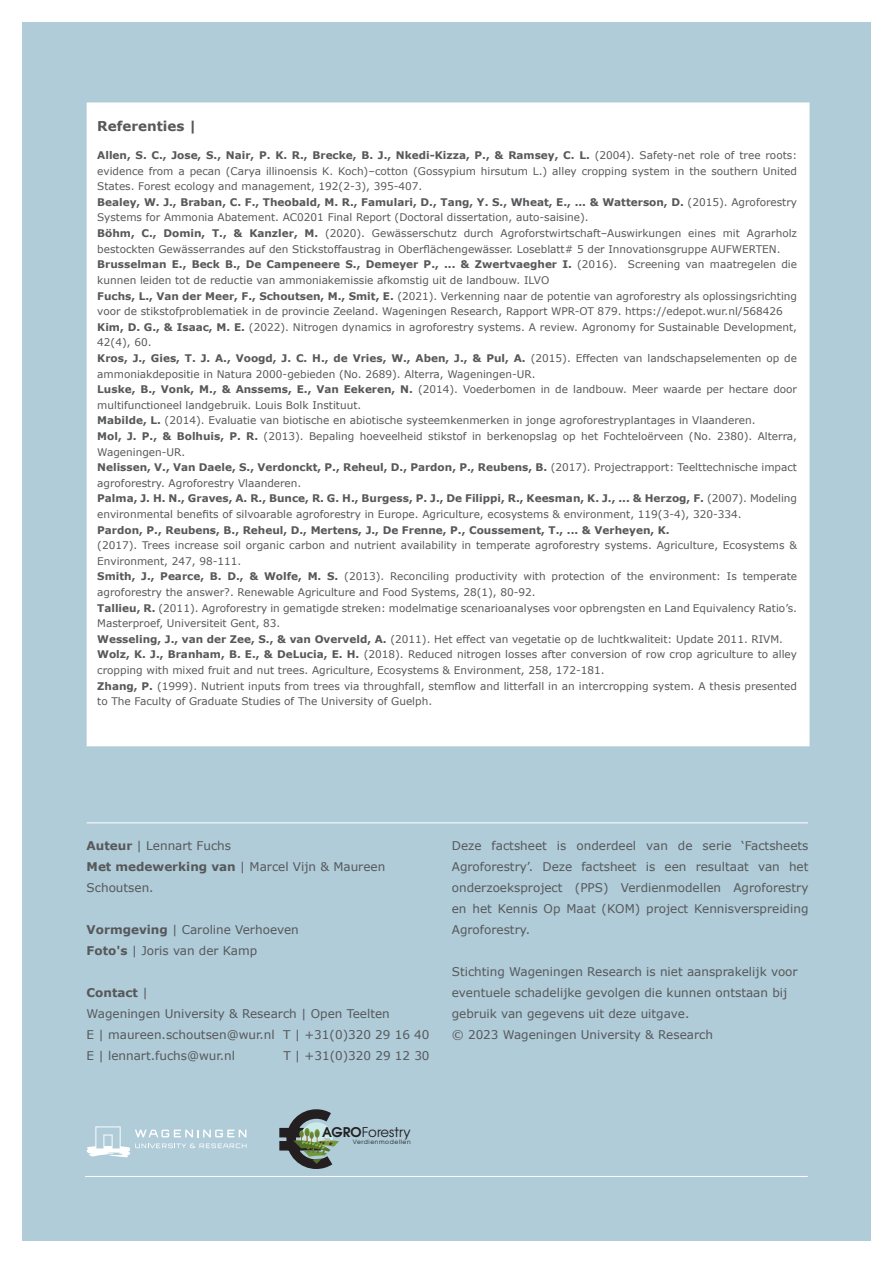
<style>
.page{position:relative;width:893px;height:1263px;background:#fff}
.page>*{position:absolute;margin:0;border:0;box-sizing:border-box;transform-origin:0 0}
.t1{font:700 13.5px "Verdana";color:#57585a}
.t2{font:13.35px "Te X Gyre Adventor";color:#231f20}
.t3{font:12px/21px "Verdana";color:#57585a}
.t4{font:10.5px/15.6px "Verdana";color:#57585a}
.t5{font:700 10.5px "Verdana";color:#57585a}
.t6{font:6px "Te X Gyre Adventor";letter-spacing:.1em;color:#231f20}
.s1{font-weight:700}
</style>
<div class="page">
<div style="left:22px;top:22px;width:849px;height:1219px;background:#afccd8"></div>
<div style="left:87px;top:102px;width:722px;height:644px;background:#fff"></div>
<svg style="left:86px;top:1126px;width:160px;height:31px"></svg>
<hr style="left:87px;top:822px;width:721px;height:1px;background:#fff">
<hr style="left:85px;top:1176px;width:723px;height:1px;background:#fff">
<svg style="left:279px;top:1109px;width:60px;height:60px"></svg>
<p class="t1" style="left:97px;top:117px;width:101px">Referenties |</p>
<p class="t4" style="left:97px;top:148px;width:701px"><span class="s1">Allen, S. C., Jose, S., Nair, P. K. R., Brecke, B. J., Nkedi-Kizza, P., &amp; Ramsey, C. L.</span> (2004). Safety-net role of tree roots: evidence from a pecan (Carya illinoensis K. Koch)–cotton (Gossypium hirsutum L.) alley cropping system in the southern United States. Forest ecology and management, 192(2-3), 395-407.<br><span class="s1">Bealey, W. J., Braban, C. F., Theobald, M. R., Famulari, D., Tang, Y. S., Wheat, E., ... &amp; Watterson, D.</span> (2015). Agroforestry Systems for Ammonia Abatement. AC0201 Final Report (Doctoral dissertation, auto-saisine).<br><span class="s1">Böhm, C., Domin, T., &amp; Kanzler, M.</span> (2020). Gewässerschutz durch Agroforstwirtschaft–Auswirkungen eines mit Agrarholz bestockten Gewässerrandes auf den Stickstoffaustrag in Oberflächengewässer. Loseblatt# 5 der Innovationsgruppe AUFWERTEN.<br><span class="s1">Brusselman E., Beck B., De Campeneere S., Demeyer P., ... &amp; Zwertvaegher I.</span> (2016). Screening van maatregelen die kunnen leiden tot de reductie van ammoniakemissie afkomstig uit de landbouw. ILVO<br><span class="s1">Fuchs, L., Van der Meer, F., Schoutsen, M., Smit, E.</span> (2021). Verkenning naar de potentie van agroforestry als oplossingsrichting voor de stikstofproblematiek in de provincie Zeeland. Wageningen Research, Rapport WPR-OT 879. https://edepot.wur.nl/568426<br><span class="s1">Kim, D. G., &amp; Isaac, M. E.</span> (2022). Nitrogen dynamics in agroforestry systems. A review. Agronomy for Sustainable Development, 42(4), 60.<br><span class="s1">Kros, J., Gies, T. J. A., Voogd, J. C. H., de Vries, W., Aben, J., &amp; Pul, A.</span> (2015). Effecten van landschapselementen op de ammoniakdepositie in Natura 2000-gebieden (No. 2689). Alterra, Wageningen-UR.<br><span class="s1">Luske, B., Vonk, M., &amp; Anssems, E., Van Eekeren, N.</span> (2014). Voederbomen in de landbouw. Meer waarde per hectare door multifunctioneel landgebruik. Louis Bolk Instituut.<br><span class="s1">Mabilde, L.</span> (2014). Evaluatie van biotische en abiotische systeemkenmerken in jonge agroforestryplantages in Vlaanderen.<br><span class="s1">Mol, J. P., &amp; Bolhuis, P. R.</span> (2013). Bepaling hoeveelheid stikstof in berkenopslag op het Fochteloërveen (No. 2380). Alterra, Wageningen-UR.<br><span class="s1">Nelissen, V., Van Daele, S., Verdonckt, P., Reheul, D., Pardon, P., Reubens, B.</span> (2017). Projectrapport: Teelttechnische impact agroforestry. Agroforestry Vlaanderen.<br><span class="s1">Palma, J. H. N., Graves, A. R., Bunce, R. G. H., Burgess, P. J., De Filippi, R., Keesman, K. J., ... &amp; Herzog, F.</span> (2007). Modeling environmental benefits of silvoarable agroforestry in Europe. Agriculture, ecosystems &amp; environment, 119(3-4), 320-334.</p>
<p class="t5" style="left:97px;top:523px;width:574px">Pardon, P., Reubens, B., Reheul, D., Mertens, J., De Frenne, P., Coussement, T., ... &amp; Verheyen, K.</p>
<p class="t4" style="left:97px;top:538px;width:701px">(2017). Trees increase soil organic carbon and nutrient availability in temperate agroforestry systems. Agriculture, Ecosystems &amp; Environment, 247, 98-111.<br><span class="s1">Smith, J., Pearce, B. D., &amp; Wolfe, M. S.</span> (2013). Reconciling productivity with protection of the environment: Is temperate agroforestry the answer?. Renewable Agriculture and Food Systems, 28(1), 80-92.<br><span class="s1">Tallieu, R.</span> (2011). Agroforestry in gematigde streken: modelmatige scenarioanalyses voor opbrengsten en Land Equivalency Ratio’s.<br>Masterproef, Universiteit Gent, 83.<br><span class="s1">Wesseling, J., van der Zee, S., &amp; van Overveld, A.</span> (2011). Het effect van vegetatie op de luchtkwaliteit: Update 2011. RIVM.<br><span class="s1">Wolz, K. J., Branham, B. E., &amp; DeLucia, E. H.</span> (2018). Reduced nitrogen losses after conversion of row crop agriculture to alley cropping with mixed fruit and nut trees. Agriculture, Ecosystems &amp; Environment, 258, 172-181.<br><span class="s1">Zhang, P.</span> (1999). Nutrient inputs from trees via throughfall, stemflow and litterfall in an intercropping system. A thesis presented to The Faculty of Graduate Studies of The University of Guelph.</p>
<p class="t3" style="left:87px;top:835px;width:300px"><span class="s1">Auteur</span> | Lennart Fuchs<br><span class="s1">Met medewerking van</span> | Marcel Vijn &amp; Maureen<br>Schoutsen.</p>
<p class="t3" style="left:87px;top:919px;width:214px"><span class="s1">Vormgeving</span> | Caroline Verhoeven<br><span class="s1">Foto's</span> | Joris van der Kamp</p>
<p class="t3" style="left:87px;top:982px;width:344px"><span class="s1">Contact</span> |<br>Wageningen University &amp; Research | Open Teelten<br>E | maureen.schoutsen@wur.nl T | +31(0)320 29 16 40<br>E | lennart.fuchs@wur.nl</p>
<p class="t3" style="left:283px;top:1045px;width:148px">T | +31(0)320 29 12 30</p>
<p class="t3" style="left:452px;top:835px;width:358px;text-align:justify">Deze factsheet is onderdeel van de serie ‘Factsheets Agroforestry’. Deze factsheet is een resultaat van het onderzoeksproject (PPS) Verdienmodellen Agroforestry en het Kennis Op Maat (KOM) project Kennisverspreiding Agroforestry.</p>
<p class="t3" style="left:452px;top:961px;width:347px">Stichting Wageningen Research is niet aansprakelijk voor eventuele schadelijke gevolgen die kunnen ontstaan bij gebruik van gegevens uit deze uitgave.<br>© 2023 Wageningen University &amp; Research</p>
<p class="t2" style="left:322px;top:1121px;width:90px"><span class="s1">AGRO</span>Forestry</p>
<p class="t6" style="left:353px;top:1137px;width:60px">Verdienmodellen</p>
</div>
